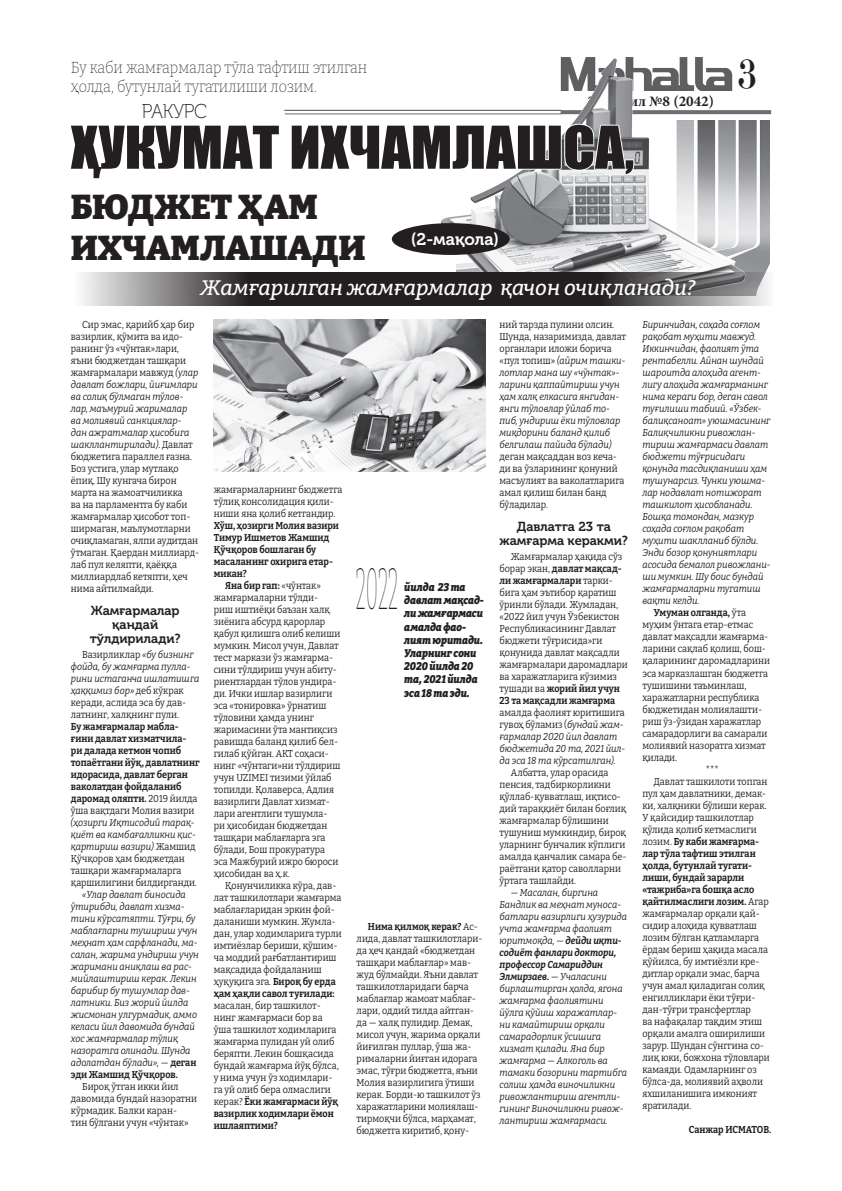
<style>
.page{position:relative;width:842px;height:1191px;background:#fff}
.page>*{position:absolute;margin:0;border:0;box-sizing:border-box;transform-origin:0 0}
.osn{font:100 58.8px "Bitter";color:#231f20;scale:.32 1}
.ЗАГОЛОВКА{font:54.5px "Impact Cyr Uzb";color:#231f20;scale:1.06 1}
.ТЕКСТ{font:40px "Didona C";color:#231f20;scale:.8 1}
.ЗАГОЛОВКА-2{font:900 34.3px/41.2px "Bitter";letter-spacing:-.01em;color:#231f20}
.Podpis{font:italic 500 21px "Bitter";color:#fff}
.ЗАГОЛОВКА_2{font:20px "Museo Cyrl 100";letter-spacing:-.02em;color:#231f20;scale:.94 1}
.Podpis-2{font:16.9px "Museo Cyrl 700";color:#fff}
.osn-2{font:200 16px "Bitter";color:#231f20;scale:.9 1}
.t1{font:700 15px "Minion Pro";color:#231f20}
.Podpis-3{font:13px/14px "Museo Cyrl 700";color:#231f20;text-align:center}
.osn-3{font:italic 900 11px/13.2px "Bitter";color:#231f20;scale:.9 1}
.osn-4{font:10px/12px "Bitter";color:#231f20;scale:.9 1}
.osn-5{font:italic 10px/12px "Bitter";color:#231f20;scale:.9 1}
.osn-6{font:700 10px/12px "Bitter";color:#231f20;scale:.9 1}
.s1{font-style:italic}
.s2{font-weight:700}
.s3{font-style:normal}
.s4{font-weight:700;font-style:normal}
.s5{font-weight:400}
</style>
<div class="page">
<img style="left:392px;top:57px;width:380px;height:215px">
<div style="left:392px;top:223px;width:118px;height:32px;background:#231f20;border-radius:50%"></div>
<img style="left:214px;top:319px;width:271px;height:153px">
<svg style="left:284px;top:57px;width:351px;height:123px"></svg>
<svg style="left:425px;top:272px;width:343px;height:34px;background:#484546"></svg>
<svg style="left:82px;top:272px;width:343px;height:34px;background:#565353"></svg>
<p class="osn-2" style="left:71px;top:57px;width:331px">Бу каби жамғармалар тўла тафтиш этилган</p>
<p class="osn-2" style="left:71px;top:77px;width:275px">ҳолда, бутунлай тугатилиши лозим.</p>
<p class="ЗАГОЛОВКА_2" style="left:142px;top:100px;width:71px">РАКУРС</p>
<p class="t1" style="left:587px;top:91px;width:128px">2022 йил №8 (2042)</p>
<p class="ЗАГОЛОВКА" style="left:71px;top:116px;width:533px">²УКУМАТ ИХЧАМЛАШСА,</p>
<p class="ЗАГОЛОВКА-2" style="left:71px;top:185px;width:296px">БЮДЖЕТ ҲАМ<br>ИХЧАМЛАШАДИ</p>
<p class="Podpis" style="left:200px;top:274px;width:497px">Жамғарилган жамғармалар қачон очиқланади?</p>
<p class="Podpis-2" style="left:411px;top:229px;width:88px">(2-мақола)</p>
<p class="ТЕКСТ" style="left:737px;top:53px;width:26px">3</p>
<p class="osn-4" style="left:71px;top:319px;width:144px;text-indent:11px">Сир эмас, қарийб ҳар бир вазирлик, қўмита ва идо&shy;ранинг ўз «чўнтак»лари, яъни бюджетдан ташқари жамғармалари мавжуд <span class="s1">(улар давлат божлари, йиғимлари ва солиқ бўлмаган тўлов&shy;лар, маъмурий жарималар ва молиявий санкциялар&shy;дан ажратмалар ҳисобига шакллантирилади)</span>. Давлат бюджетига параллел ғазна.<br>Боз устига, улар мутлақо ёпиқ. Шу кунгача бирон марта на жамоатчиликка<br>ва на парламентга бу каби жамғармалар ҳисобот топ&shy;ширмаган, маълумотларни очиқламаган, ялпи аудитдан ўтмаган. Қаердан миллиард&shy;лаб пул келяпти, қаёққа миллиардлаб кетяпти, ҳеч нима айтилмайди.</p>
<p class="Podpis-3" style="left:90px;top:603px;width:92px">Жамғармалар қандай тўлдирилади?</p>
<p class="osn-4" style="left:71px;top:648px;width:145px;text-indent:11px">Вазирликлар <span class="s1">«бу бизнинг фойда, бу жамғарма пулла&shy;рини истаганча ишлатишга ҳаққимиз бор»</span> деб кўкрак керади, аслида эса бу дав&shy;латнинг, халқнинг пули.<br><span class="s2">Бу жамғармалар мабла&shy;ғини давлат хизматчила&shy;ри далада кетмон чопиб топаётгани йўқ, давлатнинг идорасида, давлат берган ваколатдан фойдаланиб даромад оляпти.</span> 2019 йилда ўша вақтдаги Молия вазири <span class="s1">(ҳозирги Иқтисодий тарақ&shy;қиёт ва камбағалликни қис&shy;қартириш вазири)</span> Жамшид<br>Қўчқоров ҳам бюджетдан ташқари жамғармаларга қаршилигини билдирганди.</p>
<p class="osn-5" style="left:71px;top:888px;width:144px;text-indent:11px">«Улар давлат биносида ўтирибди, давлат хизма&shy;тини кўрсатяпти. Тўғри, бу маблағларни тушириш учун меҳнат ҳам сарфланади, ма&shy;салан, жарима ундириш учун жаримани аниқлаш ва рас&shy;мийлаштириш керак. Лекин барибир бу тушумлар дав&shy;латники. Биз жорий йилда жисмонан улгурмадик, аммо келаси йил давомида бундай хос жамғармалар тўлиқ назоратга олинади. Шунда адолатдан бўлади», <span class="s3">—</span> <span class="s4">деган эди Жамшид Қўчқоров.</span></p>
<p class="osn-4" style="left:71px;top:1080px;width:142px;text-indent:11px">Бироқ ўтган икки йил давомида бундай назоратни кўрмадик. Балки каран-<br>тин бўлгани учун «чўнтак»</p>
<p class="osn-6" style="left:214px;top:483px;width:144px"><span class="s5">жамғармаларнинг бюджетга тўлиқ консолидация қили&shy;ниши яна қолиб кетгандир.<br></span>Хўш, ҳозирги Молия вазири<br>Тимур Ишметов Жамшид<br>Қўчқоров бошлаган бу масаланинг охирига етар&shy;микан?</p>
<p class="osn-4" style="left:214px;top:579px;width:142px;text-indent:11px"><span class="s2">Яна бир гап:</span> «чўнтак» жамғармаларни тўлди-<br>риш иштиёқи баъзан халқ зиёнига абсурд қарорлар қабул қилишга олиб келиши мумкин. Мисол учун, Давлат тест маркази ўз жамғарма&shy;сини тўлдириш учун абиту&shy;риентлардан тўлов ундира&shy;ди. Ички ишлар вазирлиги эса «тонировка» ўрнатиш тўловини ҳамда унинг жаримасини ўта мантиқсиз равишда баланд қилиб бел&shy;гилаб қўйган. АКТ соҳаси&shy;нинг «чўнтаги»ни тўлдириш учун UZIMEI тизими ўйлаб топилди. Қолаверса, Адлия вазирлиги Давлат хизмат&shy;лари агентлиги тушумла&shy;ри ҳисобидан бюджетдан ташқари маблағларга эга бўлади, Бош прокуратура эса Мажбурий ижро бюроси ҳисобидан ва ҳ.к.</p>
<p class="osn-4" style="left:214px;top:879px;width:144px;text-indent:11px">Қонунчиликка кўра, дав&shy;лат ташкилотлари жамғарма маблағларидан эркин фой&shy;даланиши мумкин. Жумла&shy;дан, улар ходимларига турли имтиёзлар бериши, қўшим&shy;ча моддий рағбатлантириш мақсадида фойдаланиш ҳуқуқига эга<span class="s1">.</span> <span class="s2">Бироқ бу ерда ҳам ҳақли савол туғилади: </span>масалан, бир ташкилот&shy;нинг жамғармаси бор ва ўша ташкилот ходимларига жамғарма пулидан уй олиб беряпти. Лекин бошқасида бундай жамғарма йўқ бўлса, у нима учун ўз ходимлари&shy;га уй олиб бера олмаслиги керак? <span class="s2">Ёки жамғармаси йўқ вазирлик ходимлари ёмон ишлаяптими?</span></p>
<p class="osn" style="left:356px;top:551px;width:133px">2022</p>
<p class="osn-3" style="left:404px;top:580px;width:90px">йилда 23 та давлат мақсад&shy;ли жамғармаси амалда фао&shy;лият юритади.<br>Уларнинг сони<br>2020 йилда 20 та, 2021 йилда эса 18 та эди.</p>
<p class="osn-4" style="left:357px;top:920px;width:141px;text-indent:11px"><span class="s2">Нима қилмоқ керак?</span> Ас&shy;лида, давлат ташкилотлари&shy;да ҳеч қандай «бюджетдан ташқари маблағлар» мав&shy;жуд бўлмайди. Яъни давлат ташкилотларидаги барча маблағлар жамоат маблағ&shy;лари, оддий тилда айтган&shy;да — халқ пулидир. Демак, мисол учун, жарима орқали йиғилган пуллар, ўша жа&shy;рималарни йиғган идорага эмас, тўғри бюджетга, яъни<br>Молия вазирлигига ўтиши керак. Борди-ю ташкилот ўз харажатларини молиялаш&shy;тирмоқчи бўлса, марҳамат, бюджетга киритиб, қону-</p>
<p class="osn-4" style="left:499px;top:319px;width:142px">ний тарзда пулини олсин.<br>Шунда, назаримизда, давлат органлари иложи борича «пул топиш» <span class="s1">(айрим ташки&shy;лотлар мана шу «чўнтак»- ларини қаппайтириш учун ҳам халқ елкасига янгидан&shy;янги тўловлар ўйлаб то&shy;пиб, ундириш ёки тўловлар миқдорини баланд қилиб белгилаш пайида бўлади) </span>деган мақсаддан воз кеча&shy;ди ва ўзларининг қонуний масъулият ва ваколатларига амал қилиш билан банд бўладилар.</p>
<p class="Podpis-3" style="left:499px;top:519px;width:130px">Давлатга 23 та жамғарма керакми?</p>
<p class="osn-4" style="left:499px;top:550px;width:144px;text-indent:11px">Жамғармалар ҳақида сўз борар экан, <span class="s2">давлат мақсад&shy;ли жамғармалари</span> тарки&shy;бига ҳам эътибор қаратиш ўринли бўлади. Жумладан, «2022 йил учун Ўзбекистон<br>Республикасининг Давлат бюджети тўғрисида»ги қонунида давлат мақсадли жамғармалари даромадлари ва харажатларига кўзимиз тушади ва <span class="s2">жорий йил учун<br>23 та мақсадли жамғарма </span>амалда фаолият юритишига гувоҳ бўламиз (<span class="s1">бундай жам&shy;ғармалар 2020 йил давлат бюджетида 20 та, 2021 йил&shy;да эса 18 та кўрсатилган).</span></p>
<p class="osn-4" style="left:499px;top:766px;width:143px;text-indent:11px">Албатта, улар орасида пенсия, тадбиркорликни қўллаб-қувватлаш, иқтисо&shy;дий тараққиёт билан боғлиқ жамғармалар бўлишини тушуниш мумкиндир, бироқ уларнинг бунчалик кўплиги амалда қанчалик самара бе&shy;раётгани қатор саволларни ўртага ташлайди.</p>
<p class="osn-5" style="left:499px;top:886px;width:143px;text-indent:11px">— Масалан, биргина<br>Бандлик ва меҳнат муноса&shy;батлари вазирлиги ҳузурида учта жамғарма фаолият юритмоқда, — <span class="s2">дейди иқти&shy;содиёт фанлари доктори, профессор Самариддин<br>Элмирзаев.</span> — Учаласини бирлаштирган ҳолда, ягона жамғарма фаолиятини йўлга қўйиш харажатлар&shy;ни камайтириш орқали самарадорлик ўсишига хизмат қилади. Яна бир жамғарма — Алкоголь ва тамаки бозорини тартибга солиш ҳамда виночиликни ривожлантириш агентли&shy;гининг Виночиликни ривож&shy;лантириш жамғармаси.</p>
<p class="osn-5" style="left:642px;top:319px;width:144px">Биринчидан, соҳада соғлом рақобат муҳити мавжуд.<br>Иккинчидан, фаолият ўта рентабелли. Айнан шундай шароитда алоҳида агент&shy;лигу алоҳида жамғарманинг нима кераги бор, деган савол туғилиши табиий. «Ўзбек&shy;балиқсаноат» уюшмасининг<br>Балиқчиликни ривожлан&shy;тириш жамғармаси давлат бюджети тўғрисидаги қонунда тасдиқланиши ҳам тушунарсиз. Чунки уюшма&shy;лар нодавлат нотижорат ташкилот ҳисобланади.<br>Бошқа томондан, мазкур соҳада соғлом рақобат муҳити шаклланиб бўлди.<br>Энди бозор қонуниятлари асосида бемалол ривожлани&shy;ши мумкин. Шу боис бундай жамғармаларни тугатиш вақти келди.</p>
<p class="osn-4" style="left:642px;top:607px;width:143px;text-indent:11px"><span class="s2">Умуман олганда,</span> ўта муҳим ўнтага етар-етмас давлат мақсадли жамғарма&shy;ларини сақлаб қолиш, бош&shy;қаларининг даромадларини эса марказлашган бюджетга тушишини таъминлаш, харажатларни республика бюджетидан молиялашти&shy;риш ўз-ўзидан харажатлар самарадорлиги ва самарали молиявий назоратга хизмат қилади.</p>
<p class="osn-4" style="left:706px;top:763px;width:16px">***</p>
<p class="osn-4" style="left:642px;top:775px;width:143px;text-indent:11px">Давлат ташкилоти топган пул ҳам давлатники, демак&shy;ки, халқники бўлиши керак.<br>У қайсидир ташкилотлар қўлида қолиб кетмаслиги лозим. <span class="s2">Бу каби жамғарма&shy;лар тўла тафтиш этилган ҳолда, бутунлай тугати&shy;лиши, бундай зарарли «тажриба»га бошқа асло қайтилмаслиги лозим.</span> Агар жамғармалар орқали қай&shy;сидир алоҳида қувватлаш лозим бўлган қатламларга ёрдам бериш ҳақида масала қўйилса, бу имтиёзли кре&shy;дитлар орқали эмас, барча учун амал қиладиган солиқ енгилликлари ёки тўғри&shy;дан-тўғри трансфертлар<br>ва нафақалар тақдим этиш орқали амалга оширилиши зарур. Шундан сўнггина со&shy;лиқ юки, божхона тўловлари камаяди. Одамларнинг оз бўлса-да, молиявий аҳволи яхшиланишига имконият яратилади.</p>
<p class="osn-6" style="left:689px;top:1123px;width:93px">Санжар ИСМАТОВ.</p>
</div>
